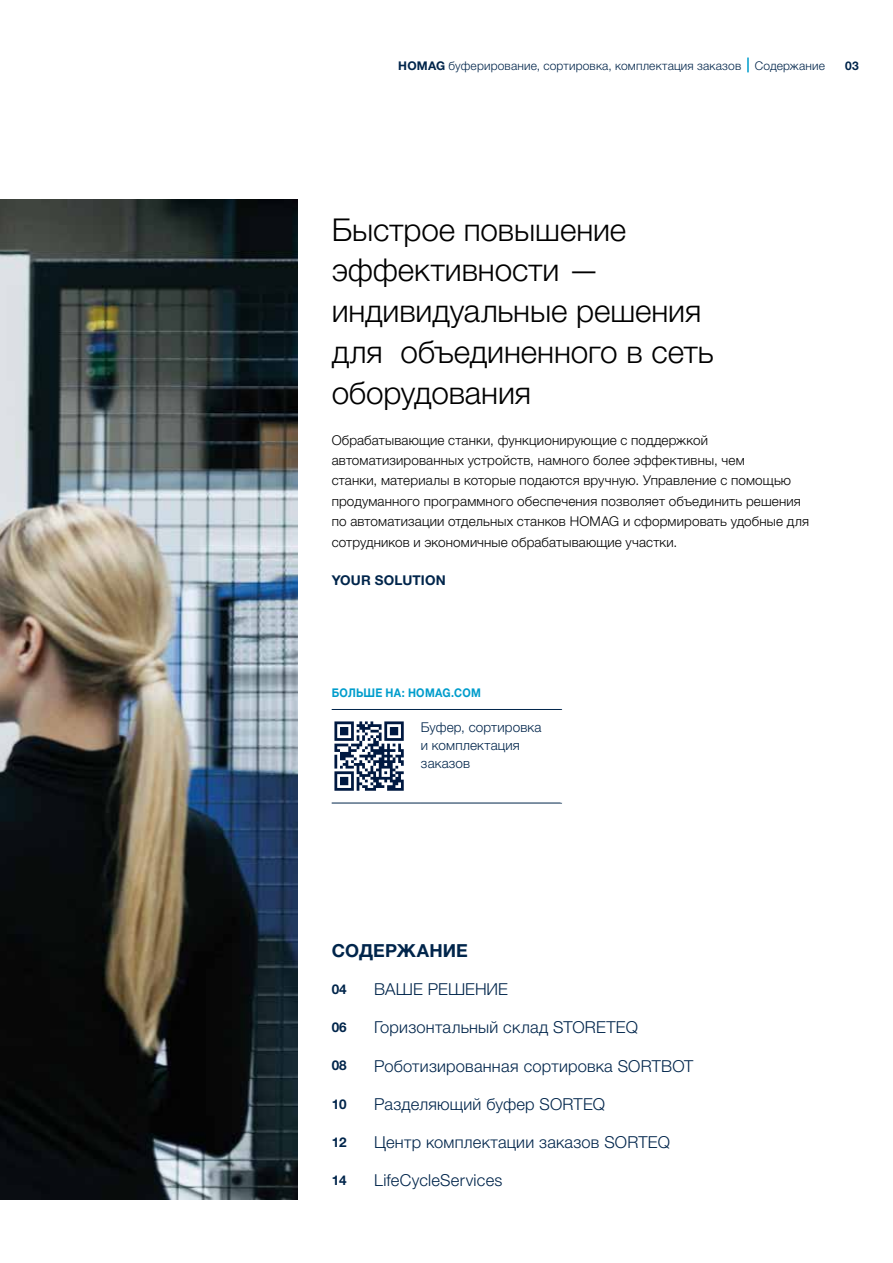
<style>
.page{position:relative;width:893px;height:1263px;background:#fff}
.page>*{position:absolute;margin:0;border:0;box-sizing:border-box;transform-origin:0 0}
.t1{font:300 31.5px/40.8px "Helvetica Neue LTW1 G";letter-spacing:-.005em;color:#000}
.t2{font:700 18px "Helvetica Neue LTW1 G";letter-spacing:.005em;color:#00254b}
.t3{font:300 16.5px "Helvetica Neue LTW1 G";letter-spacing:.01em;color:#00254b}
.t4{font:300 13.5px/20.4px "Helvetica Neue LTW1 G";letter-spacing:.01em;color:#000}
.t5{font:300 13.5px/18px "Helvetica Neue LTW1 G";letter-spacing:.01em;color:#00254b}
.t6{font:700 13.5px "Helvetica Neue LTW1 G";letter-spacing:.005em;color:#00254b}
.t7{font:300 12px "Helvetica Neue LTW1 G";letter-spacing:.015em;color:#00254b}
.t8{font:700 12px "Helvetica Neue LTW1 G";letter-spacing:.025em;color:#009dcc;scale:.9 1}
.t9{font:700 12px "Helvetica Neue LTW1 G";color:#00254b}
.s1{font-weight:700}
</style>
<div class="page">
<svg style="left:747px;top:58px;width:2px;height:14px"></svg>
<img style="left:0;top:200px;width:298px;height:999px">
<hr style="left:332px;top:709px;width:89px;height:1px;background:#00254b">
<hr style="left:332px;top:803px;width:89px;height:1px;background:#00254b">
<hr style="left:421px;top:709px;width:141px;height:1px;background:#00254b">
<hr style="left:421px;top:803px;width:141px;height:1px;background:#00254b">
<svg style="left:334px;top:721px;width:70px;height:70px"></svg>
<p class="t7" style="left:398px;top:58px;width:428px"><span class="s1">HOMAG</span> буферирование, сортировка, комплектация заказов Содержание</p>
<p class="t9" style="left:845px;top:58px;width:15px">03</p>
<h1 class="t1" style="left:332px;top:209px;width:384px">Быстрое повышение эффективности — индивидуальные решения для объединенного в сеть оборудования</h1>
<p class="t4" style="left:332px;top:430px;width:479px">Обрабатывающие станки, функционирующие с поддержкой автоматизированных устройств, намного более эффективны, чем<br>станки, материалы в которые подаются вручную. Управление с помощью продуманного программного обеспечения позволяет объединить решения по автоматизации отдельных станков HOMAG и сформировать удобные для сотрудников и экономичные обрабатывающие участки.</p>
<p class="t6" style="left:332px;top:572px;width:116px">YOUR SOLUTION</p>
<p class="t8" style="left:332px;top:685px;width:167px">БОЛЬШЕ НА: HOMAG.COM</p>
<p class="t5" style="left:421px;top:718px;width:122px">Буфер, сортировка и комплектация заказов</p>
<h2 class="t2" style="left:332px;top:940px;width:138px">СОДЕРЖАНИЕ</h2>
<p class="t6" style="left:332px;top:981px;width:17px">04</p>
<p class="t3" style="left:374px;top:979px;width:135px">ВАШЕ РЕШЕНИЕ</p>
<p class="t6" style="left:332px;top:1019px;width:17px">06</p>
<p class="t3" style="left:374px;top:1017px;width:265px">Горизонтальный склад STORETEQ</p>
<p class="t6" style="left:332px;top:1057px;width:17px">08</p>
<p class="t3" style="left:374px;top:1055px;width:321px">Роботизированная сортировка SORTBOT</p>
<p class="t6" style="left:332px;top:1095px;width:17px">10</p>
<p class="t3" style="left:374px;top:1094px;width:232px">Разделяющий буфер SORTEQ</p>
<p class="t6" style="left:332px;top:1134px;width:17px">12</p>
<p class="t3" style="left:374px;top:1132px;width:297px">Центр комплектации заказов SORTEQ</p>
<p class="t6" style="left:332px;top:1172px;width:17px">14</p>
<p class="t3" style="left:374px;top:1170px;width:130px">LifeCycleServices</p>
</div>
